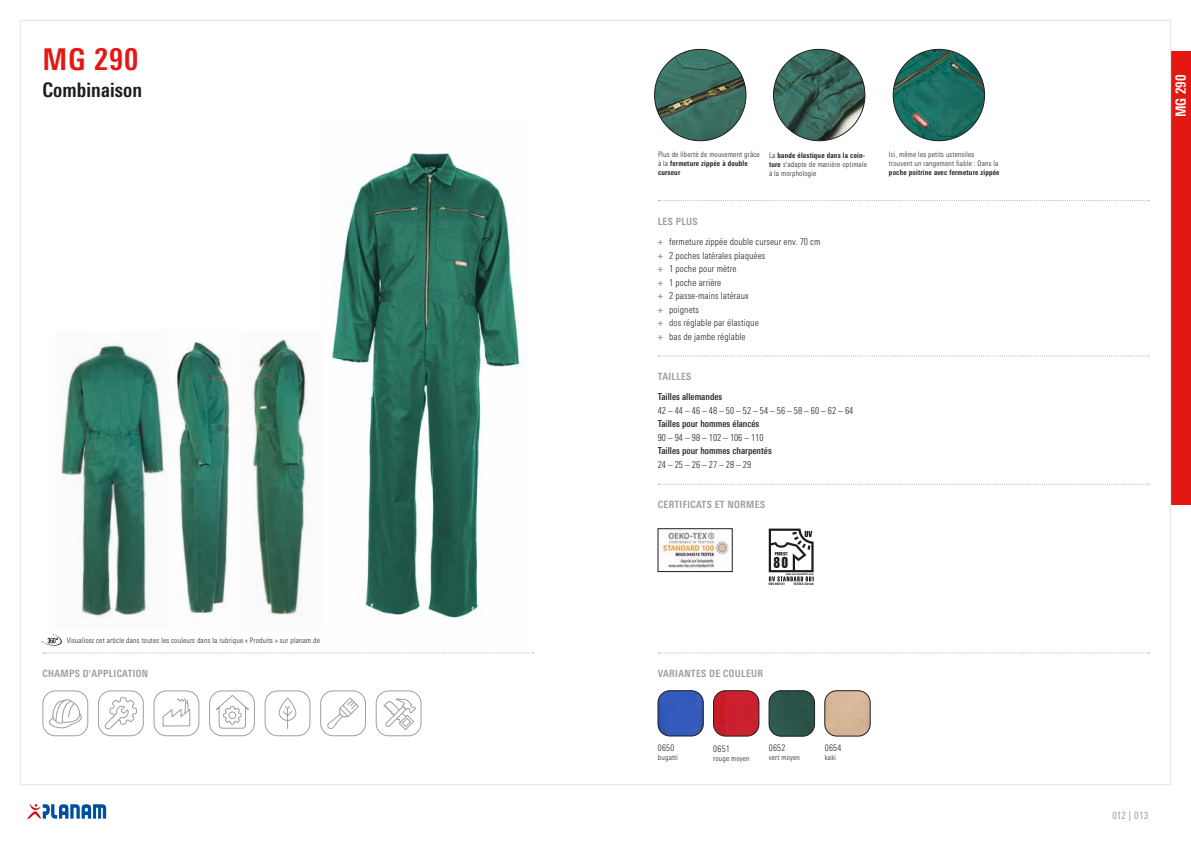
<style>
.page{position:relative;width:1191px;height:842px;background:#fff}
.page>*{position:absolute;margin:0;border:0;box-sizing:border-box;transform-origin:0 0}
.t1{font:700 condensed 30px "Univers Next Pro";color:#e41813}
.t2{font:700 condensed 20px "Univers Next Pro";letter-spacing:.005em;color:#1d1d1b}
.t3{font:700 condensed 16px "Univers Next Pro";letter-spacing:.005em;color:#fff}
.t4{font:700 condensed 14px "Univers Next Pro";color:#fff}
.t5{font:13.8px "Swiss 921 BT Regular A";color:#1d1d1b}
.t6{font:700 condensed 10px "Univers Next Pro";letter-spacing:.03em;color:#9d9d9d}
.t7{font:condensed 10px "Univers Next Pro";letter-spacing:.025em;color:#9d9d9d}
.t8{font:300 condensed 9.5px/13.5px "Univers Next Pro";letter-spacing:.01em;color:#1d1d1b}
.t9{font:500 condensed 9.5px "Univers Next Pro";color:#1d1d1b}
.t10{font:300 condensed 9px "Univers Next Pro";letter-spacing:.035em;color:#1d1d1b}
.t11{font:300 condensed 7.5px/9px "Univers Next Pro";letter-spacing:.025em;color:#1d1d1b}
.t12{font:700 condensed 7.5px "Univers Next Pro";letter-spacing:.025em;color:#1d1d1b}
.t13{font:2.9px "Swiss 921 BT Regular A";letter-spacing:.1em;color:#1d1d1b}
.t14{font:2.9px "Swiss 921 BT Regular A";letter-spacing:.07em;color:#1d1d1b}
.t15{font:2.2px "Swiss 921 BT Regular A";letter-spacing:.1em;color:#1d1d1b}
.s1{font-weight:700}
.s2{font-weight:700;color:#9d9d9d}
</style>
<div class="page">
<img style="left:662px;top:531px;width:67px;height:38px">
<div style="left:658px;top:529px;width:74px;height:43px;border:1px solid #1d1d1b"></div>
<svg style="left:768px;top:529px;width:45px;height:52px"></svg>
<svg style="left:49px;top:699px;width:39px;height:29px"></svg>
<div style="left:43px;top:691px;width:45px;height:45px;border:1px solid #9f9f9e;border-radius:13px"></div>
<div style="left:154px;top:691px;width:45px;height:45px;border:1px solid #9f9f9e;border-radius:13px"></div>
<svg style="left:163px;top:698px;width:27px;height:28px"></svg>
<div style="left:265px;top:691px;width:45px;height:45px;border:1px solid #9f9f9e;border-radius:13px"></div>
<div style="left:279px;top:698px;width:17px;height:23px;border:1px solid #9f9f9e;border-radius:8px"></div>
<svg style="left:283px;top:706px;width:9px;height:23px"></svg>
<div style="left:376px;top:691px;width:45px;height:45px;border:1px solid #9f9f9e;border-radius:13px"></div>
<svg style="left:383px;top:699px;width:33px;height:31px"></svg>
<div style="left:209px;top:691px;width:46px;height:45px;border:1px solid #9f9f9e;border-radius:13px"></div>
<svg style="left:216px;top:695px;width:33px;height:34px"></svg>
<div style="left:229px;top:712px;width:7px;height:7px;border:1px solid #9f9f9e;border-radius:50%"></div>
<div style="left:320px;top:691px;width:46px;height:45px;border:1px solid #9f9f9e;border-radius:13px"></div>
<svg style="left:327px;top:697px;width:32px;height:32px"></svg>
<div style="left:98px;top:691px;width:46px;height:45px;border:1px solid #9f9f9e;border-radius:13px"></div>
<svg style="left:104px;top:697px;width:33px;height:33px"></svg>
<img style="left:250px;top:339px;width:58px;height:277px">
<img style="left:61px;top:343px;width:104px;height:275px">
<img style="left:171px;top:341px;width:62px;height:273px">
<img style="left:332px;top:152px;width:195px;height:467px">
<img style="left:654px;top:49px;width:92px;height:92px;border-radius:46px">
<img style="left:773px;top:49px;width:92px;height:92px;border-radius:46px">
<img style="left:893px;top:49px;width:91px;height:92px;border-radius:45px">
<img style="left:658px;top:691px;width:45px;height:45px">
<div style="left:658px;top:691px;width:45px;height:45px;border:1px solid #1d1d1b;border-radius:12px"></div>
<img style="left:769px;top:691px;width:45px;height:45px">
<div style="left:769px;top:691px;width:45px;height:45px;border:1px solid #1d1d1b;border-radius:12px"></div>
<img style="left:713px;top:691px;width:46px;height:45px">
<div style="left:713px;top:691px;width:46px;height:45px;border:1px solid #1d1d1b;border-radius:12px"></div>
<img style="left:824px;top:691px;width:46px;height:45px">
<div style="left:824px;top:691px;width:46px;height:45px;border:1px solid #1d1d1b;border-radius:12px"></div>
<svg style="left:42px;top:634px;width:20px;height:12px"></svg>
<svg style="left:658px;top:652px;width:491px;height:1px"></svg>
<svg style="left:43px;top:652px;width:490px;height:1px"></svg>
<svg style="left:658px;top:200px;width:491px;height:1px"></svg>
<svg style="left:658px;top:355px;width:491px;height:1px"></svg>
<svg style="left:658px;top:484px;width:491px;height:1px"></svg>
<div style="left:1171px;top:51px;width:20px;height:454px;background:#e41813"></div>
<svg style="left:27px;top:804px;width:79px;height:15px"></svg>
<h1 class="t1" style="left:43px;top:41px;width:97px">MG 290</h1>
<h2 class="t2" style="left:43px;top:78px;width:101px">Combinaison</h2>
<p class="t11" style="left:658px;top:150px;width:103px">Plus de liberté de mouvement grâce à la <span class="s1">fermeture zippée à double curseur</span></p>
<p class="t11" style="left:769px;top:150px;width:99px">La <span class="s1">bande élastique dans la cein&shy;ture</span> s'adapte de manière optimale à la morphologie</p>
<p class="t11" style="left:889px;top:150px;width:111px">Ici, même les petits ustensiles trouvent un rangement fiable : Dans la</p>
<p class="t12" style="left:889px;top:168px;width:112px">poche poitrine avec fermeture zippée</p>
<h3 class="t6" style="left:658px;top:215px;width:41px">LES PLUS</h3>
<p class="t8" style="left:658px;top:235px;width:164px"><span class="s2">+</span> fermeture zippée double curseur env. 70 cm <span class="s2">+</span> 2 poches latérales plaquées<br><span class="s2">+</span> 1 poche pour mètre<br><span class="s2">+</span> 1 poche arrière<br><span class="s2">+</span> 2 passe-mains latéraux<br><span class="s2">+</span> poignets<br><span class="s2">+</span> dos réglable par élastique<br><span class="s2">+</span> bas de jambe réglable</p>
<h3 class="t6" style="left:658px;top:371px;width:35px">TAILLES</h3>
<p class="t9" style="left:658px;top:391px;width:66px">Tailles allemandes</p>
<p class="t8" style="left:658px;top:404px;width:197px">42 – 44 – 46 – 48 – 50 – 52 – 54 – 56 – 58 – 60 – 62 – 64</p>
<p class="t9" style="left:658px;top:418px;width:103px">Tailles pour hommes élancés</p>
<p class="t8" style="left:658px;top:431px;width:107px">90 – 94 – 98 – 102 – 106 – 110</p>
<p class="t9" style="left:658px;top:445px;width:115px">Tailles pour hommes charpentés</p>
<p class="t8" style="left:658px;top:458px;width:95px">24 – 25 – 26 – 27 – 28 – 29</p>
<h3 class="t6" style="left:658px;top:499px;width:109px">CERTIFICATS ET NORMES</h3>
<h3 class="t5" style="left:773px;top:554px;width:16px">80</h3>
<p class="t15" style="left:786px;top:572px;width:29px">www.uvstandard801.com</p>
<p class="t14" style="left:769px;top:582px;width:17px">UVS 065121</p>
<p class="t13" style="left:794px;top:582px;width:21px">TESTEX Zürich</p>
<p class="t11" style="left:67px;top:636px;width:255px">Visualisez cet article dans toutes les couleurs dans la rubrique « Produits » sur planam.de</p>
<h3 class="t6" style="left:43px;top:668px;width:107px">CHAMPS D'APPLICATION</h3>
<h3 class="t6" style="left:658px;top:668px;width:107px">VARIANTES DE COULEUR</h3>
<p class="t10" style="left:658px;top:743px;width:18px">0650</p>
<p class="t11" style="left:658px;top:753px;width:22px">bugatti</p>
<p class="t10" style="left:713px;top:743px;width:18px">0651</p>
<p class="t11" style="left:713px;top:753px;width:38px">rouge moyen</p>
<p class="t10" style="left:768px;top:743px;width:18px">0652</p>
<p class="t11" style="left:768px;top:753px;width:33px">vert moyen</p>
<p class="t10" style="left:825px;top:743px;width:18px">0654</p>
<p class="t11" style="left:825px;top:753px;width:13px">kaki</p>
<h3 class="t3" style="left:1172px;top:137px;width:64px;rotate:-90deg">HIGHLINE</h3>
<h3 class="t4" style="left:1172px;top:117px;width:44px;rotate:-90deg">MG 290</h3>
<h3 class="t7" style="left:1112px;top:809px;width:38px">012 | 013</h3>
</div>
